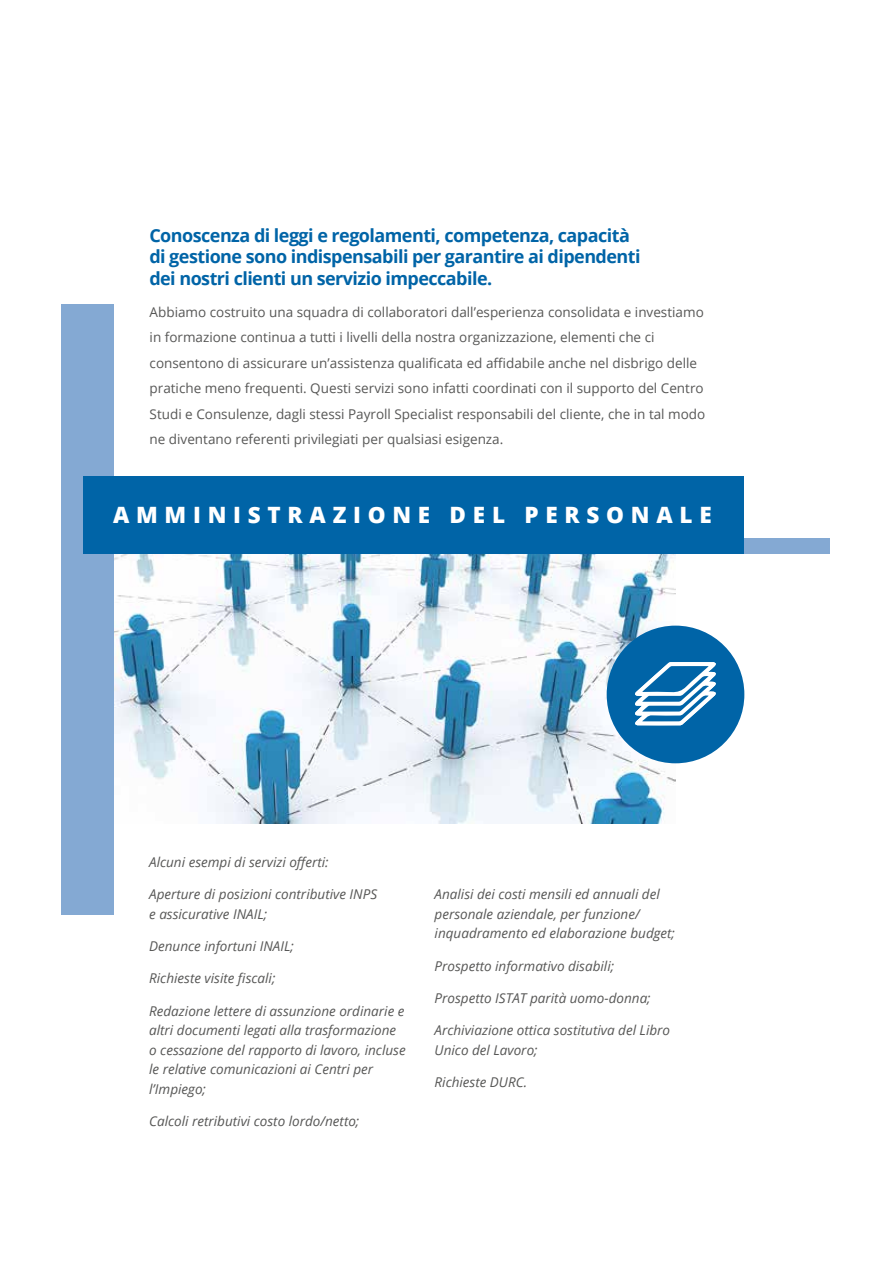
<style>
.page{position:relative;width:893px;height:1263px;background:#fff}
.page>*{position:absolute;margin:0;border:0;box-sizing:border-box;transform-origin:0 0}
.t1{font:800 22.5px "Open Sans";letter-spacing:.3em;color:#fff}
.t2{font:700 18px/21.6px "Open Sans";letter-spacing:-.03em;color:#0064a7}
.t3{font:italic 13.5px/19.5px "Open Sans";color:#575756}
.t4{font:13.5px/25.5px "Open Sans";color:#575756}
</style>
<div class="page">
<div style="left:551px;top:538px;width:278px;height:15px;background:#84a9d3"></div>
<img style="left:114px;top:554px;width:561px;height:270px">
<div style="left:62px;top:304px;width:52px;height:610px;background:#84a9d3"></div>
<div style="left:83px;top:476px;width:660px;height:77px;background:#0064a7"></div>
<div style="left:607px;top:626px;width:137px;height:137px;background:#0064a7;border-radius:50%"></div>
<svg style="left:635px;top:662px;width:81px;height:63px"></svg>
<h2 class="t2" style="left:149px;top:224px;width:493px">Conoscenza di leggi e regolamenti, competenza, capacità di gestione sono indispensabili per garantire ai dipendenti dei nostri clienti un servizio impeccabile.</h2>
<p class="t4" style="left:150px;top:299px;width:557px">Abbiamo costruito una squadra di collaboratori dall’esperienza consolidata e investiamo in formazione continua a tutti i livelli della nostra organizzazione, elementi che ci consentono di assicurare un’assistenza qualificata ed affidabile anche nel disbrigo delle pratiche meno frequenti. Questi servizi sono infatti coordinati con il supporto del Centro Studi e Consulenze, dagli stessi Payroll Specialist responsabili del cliente, che in tal modo ne diventano referenti privilegiati per qualsiasi esigenza.</p>
<h1 class="t1" style="left:113px;top:498px;width:600px">AMMINISTRAZIONE DEL PERSONALE</h1>
<p class="t3" style="left:149px;top:852px;width:181px">Alcuni esempi di servizi offerti:</p>
<p class="t3" style="left:149px;top:884px;width:229px">Aperture di posizioni contributive INPS e assicurative INAIL;</p>
<p class="t3" style="left:149px;top:936px;width:146px">Denunce infortuni INAIL;</p>
<p class="t3" style="left:149px;top:968px;width:128px">Richieste visite fiscali;</p>
<p class="t3" style="left:149px;top:1001px;width:258px">Redazione lettere di assunzione ordinarie e altri documenti legati alla trasformazione o cessazione del rapporto di lavoro, incluse le relative comunicazioni ai Centri per l’Impiego;</p>
<p class="t3" style="left:149px;top:1111px;width:212px">Calcoli retributivi costo lordo/netto;</p>
<p class="t3" style="left:435px;top:884px;width:242px">Analisi dei costi mensili ed annuali del personale aziendale, per funzione/ inquadramento ed elaborazione budget;</p>
<p class="t3" style="left:435px;top:956px;width:181px">Prospetto informativo disabili;</p>
<p class="t3" style="left:435px;top:988px;width:218px">Prospetto ISTAT parità uomo-donna;</p>
<p class="t3" style="left:435px;top:1020px;width:237px">Archiviazione ottica sostitutiva del Libro<br>Unico del Lavoro;</p>
<p class="t3" style="left:435px;top:1072px;width:94px">Richieste DURC.</p>
</div>
